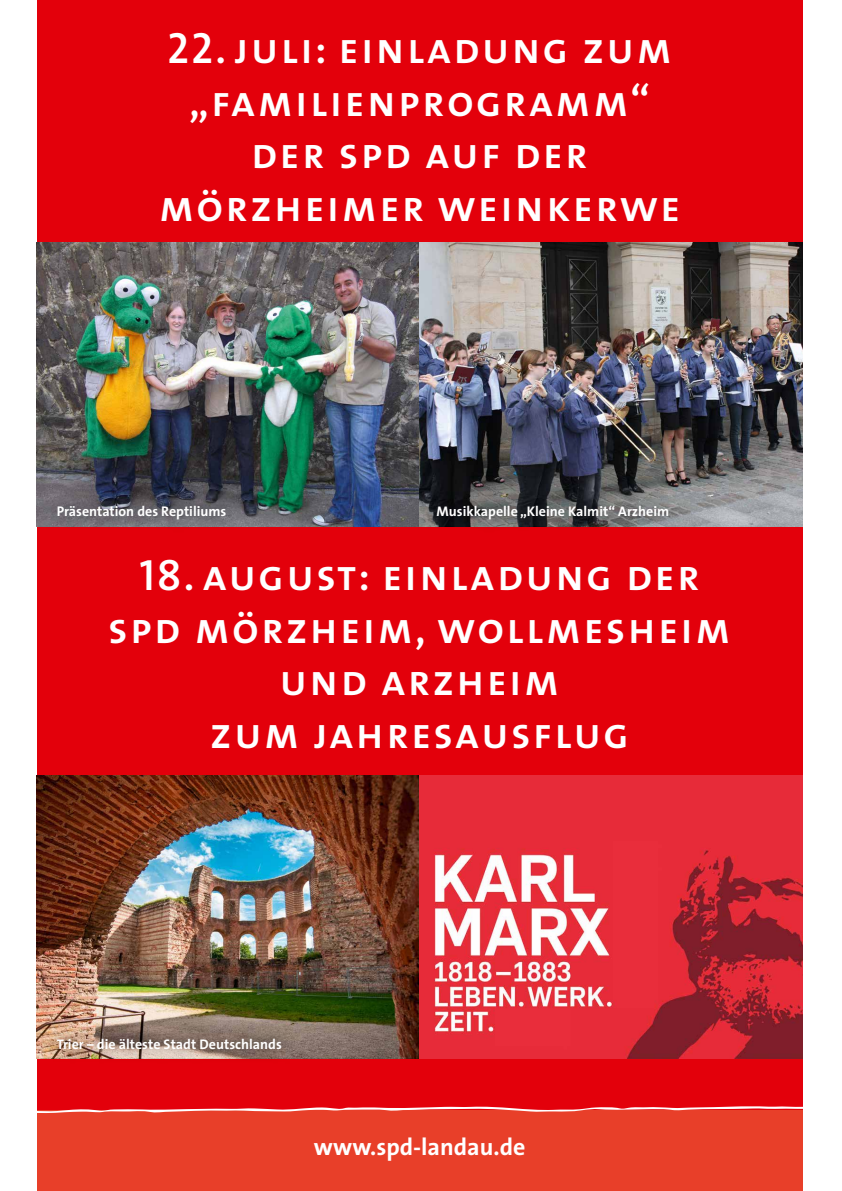
<style>
.page{position:relative;width:842px;height:1191px;background:#fff}
.page>*{position:absolute;margin:0;border:0;box-sizing:border-box;transform-origin:0 0}
.ÜBERSCHRIFT{font:44px/52.8px "The Sans Semi Bold Caps";letter-spacing:.05em;color:#fff;text-align:center}
.t1{font:700 24px "The Sans";color:#fff}
.t2{font:700 14px "The Sans";color:#fff}
</style>
<div class="page">
<div style="left:37px;top:1109px;width:765px;height:82px;background:#e83f29"></div>
<div style="left:37px;top:0;width:765px;height:1109px;background:#e3000b"></div>
<svg style="left:37px;top:1105px;width:766px;height:8px"></svg>
<img style="left:37px;top:242px;width:765px;height:284px">
<img style="left:37px;top:775px;width:765px;height:283px">
<div style="left:43px;top:491px;width:197px;height:42px;background:#000206;opacity:.75"></div>
<div style="left:43px;top:1023px;width:252px;height:40px;background:#000206;opacity:.75"></div>
<div style="left:423px;top:491px;width:260px;height:42px;background:#000206;opacity:.75"></div>
<p class="ÜBERSCHRIFT" style="left:167px;top:20px;width:507px">22. juli: einladung zum</p>
<p class="ÜBERSCHRIFT" style="left:189px;top:73px;width:463px">„familienprogramm“</p>
<p class="ÜBERSCHRIFT" style="left:251px;top:126px;width:338px">der spd auf der</p>
<p class="ÜBERSCHRIFT" style="left:159px;top:179px;width:523px">mörzheimer weinkerwe</p>
<p class="t2" style="left:57px;top:500px;width:171px">Präsentation des Reptiliums</p>
<p class="t2" style="left:437px;top:500px;width:234px">Musikkapelle „Kleine Kalmit“ Arzheim</p>
<p class="ÜBERSCHRIFT" style="left:139px;top:547px;width:562px">18. august: einladung der</p>
<p class="ÜBERSCHRIFT" style="left:108px;top:600px;width:624px">spd mörzheim, wollmesheim und arzheim</p>
<p class="ÜBERSCHRIFT" style="left:210px;top:705px;width:421px">zum jahresausflug</p>
<p class="t2" style="left:57px;top:1032px;width:227px">Trier – die älteste Stadt Deutschlands</p>
<p class="t1" style="left:314px;top:1126px;width:213px">www.spd-landau.de</p>
</div>
